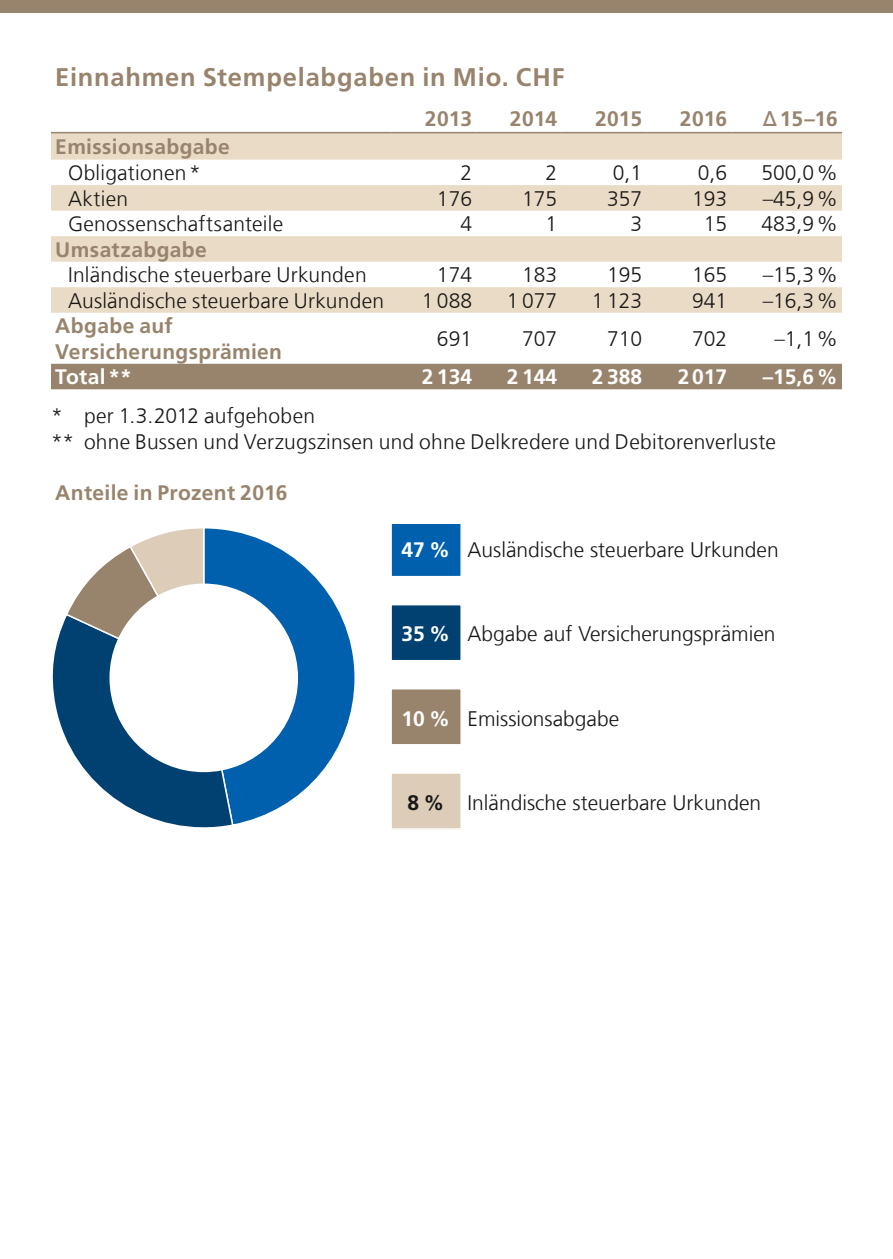
<style>
.page{position:relative;width:893px;height:1259px;background:#fff}
.page>*{position:absolute;margin:0;border:0;box-sizing:border-box;transform-origin:0 0}
.t1{font:700 25.5px "Frutiger LT Com";letter-spacing:.03em;color:#98836c}
.GT{font:300 21px "Frutiger LT Com";letter-spacing:.005em;color:#181716}
.GT_Zahlen{font:300 21px "Frutiger LT Com";color:#181716}
.GT-2{font:700 21px/25.5px "Frutiger LT Com";letter-spacing:.015em;color:#98836c}
.Kopfzeile_braun{font:700 21px "Frutiger LT Com";letter-spacing:.005em;color:#98836c}
.GT_Zahlen-2{font:700 21px "Frutiger LT Com";color:#fff}
.GT-3{font:700 21px "Frutiger LT Com";color:#fff}
.t2{font:700 21px "Frutiger LT Com";color:#181716}
</style>
<div class="page">
<div style="left:0;top:0;width:893px;height:13px;background:#98836c"></div>
<svg style="left:51px;top:133px;width:791px;height:180px;fill:#eadbc7"></svg>
<div style="left:51px;top:364px;width:791px;height:25px;background:#98836c"></div>
<hr style="left:51px;top:132px;width:340px;height:1px;background:#98836c">
<hr style="left:391px;top:132px;width:85px;height:1px;background:#98836c">
<hr style="left:476px;top:132px;width:85px;height:1px;background:#98836c">
<hr style="left:561px;top:132px;width:85px;height:1px;background:#98836c">
<hr style="left:646px;top:132px;width:85px;height:1px;background:#98836c">
<hr style="left:731px;top:132px;width:111px;height:1px;background:#98836c">
<svg style="left:52px;top:528px;width:303px;height:300px"></svg>
<div style="left:110px;top:584px;width:187px;height:187px;background:#fff;border-radius:50%"></div>
<svg style="left:391px;top:524px;width:71px;height:53px;background:#0d68b1"></svg>
<div style="left:391px;top:604px;width:70px;height:57px;background:#004172"></div>
<div style="left:390px;top:604px;width:72px;height:57px;border:2px solid #fff"></div>
<div style="left:391px;top:688px;width:70px;height:57px;background:#98836c"></div>
<div style="left:390px;top:688px;width:72px;height:57px;border:2px solid #fff"></div>
<div style="left:391px;top:773px;width:70px;height:56px;background:#dcccb8"></div>
<div style="left:390px;top:772px;width:72px;height:58px;border:2px solid #fff"></div>
<h3 class="t1" style="left:55px;top:62px;width:511px">Einnahmen Stempelabgaben in Mio. CHF</h3>
<p class="Kopfzeile_braun" style="left:425px;top:106px;width:49px">2013</p>
<p class="Kopfzeile_braun" style="left:510px;top:106px;width:49px">2014</p>
<p class="Kopfzeile_braun" style="left:595px;top:106px;width:49px">2015</p>
<p class="Kopfzeile_braun" style="left:680px;top:106px;width:49px">2016</p>
<p class="Kopfzeile_braun" style="left:763px;top:106px;width:76px">∆ 15–16</p>
<p class="GT-2" style="left:55px;top:134px;width:176px">Emissionsabgabe</p>
<p class="GT" style="left:68px;top:161px;width:134px">Obligationen*</p>
<p class="GT_Zahlen" style="left:460px;top:161px;width:13px">2</p>
<p class="GT_Zahlen" style="left:545px;top:161px;width:13px">2</p>
<p class="GT_Zahlen" style="left:613px;top:161px;width:31px">0,1</p>
<p class="GT_Zahlen" style="left:698px;top:161px;width:31px">0,6</p>
<p class="GT_Zahlen" style="left:761px;top:161px;width:78px">500,0%</p>
<p class="GT" style="left:68px;top:186px;width:62px">Aktien</p>
<p class="GT_Zahlen" style="left:437px;top:186px;width:37px">176</p>
<p class="GT_Zahlen" style="left:522px;top:186px;width:37px">175</p>
<p class="GT_Zahlen" style="left:607px;top:186px;width:37px">357</p>
<p class="GT_Zahlen" style="left:692px;top:186px;width:37px">193</p>
<p class="GT_Zahlen" style="left:763px;top:186px;width:76px">–45,9%</p>
<p class="GT" style="left:68px;top:212px;width:217px">Genossenschaftsanteile</p>
<p class="GT_Zahlen" style="left:460px;top:212px;width:13px">4</p>
<p class="GT_Zahlen" style="left:545px;top:212px;width:13px">1</p>
<p class="GT_Zahlen" style="left:630px;top:212px;width:13px">3</p>
<p class="GT_Zahlen" style="left:704px;top:212px;width:25px">15</p>
<p class="GT_Zahlen" style="left:761px;top:212px;width:78px">483,9%</p>
<p class="GT-2" style="left:55px;top:237px;width:153px">Umsatzabgabe</p>
<p class="GT" style="left:68px;top:263px;width:300px">Inländische steuerbare Urkunden</p>
<p class="GT_Zahlen" style="left:437px;top:263px;width:37px">174</p>
<p class="GT_Zahlen" style="left:522px;top:263px;width:37px">183</p>
<p class="GT_Zahlen" style="left:607px;top:263px;width:37px">195</p>
<p class="GT_Zahlen" style="left:692px;top:263px;width:37px">165</p>
<p class="GT_Zahlen" style="left:763px;top:263px;width:76px">–15,3%</p>
<p class="GT" style="left:68px;top:288px;width:318px">Ausländische steuerbare Urkunden</p>
<p class="GT_Zahlen" style="left:422px;top:288px;width:52px">1 088</p>
<p class="GT_Zahlen" style="left:507px;top:288px;width:52px">1 077</p>
<p class="GT_Zahlen" style="left:592px;top:288px;width:52px">1 123</p>
<p class="GT_Zahlen" style="left:692px;top:288px;width:37px">941</p>
<p class="GT_Zahlen" style="left:763px;top:288px;width:76px">–16,3%</p>
<p class="GT-2" style="left:55px;top:313px;width:228px">Abgabe auf<br>Versicherungsprämien</p>
<p class="GT_Zahlen" style="left:437px;top:327px;width:37px">691</p>
<p class="GT_Zahlen" style="left:522px;top:327px;width:37px">707</p>
<p class="GT_Zahlen" style="left:607px;top:327px;width:37px">710</p>
<p class="GT_Zahlen" style="left:692px;top:327px;width:37px">702</p>
<p class="GT_Zahlen" style="left:774px;top:327px;width:65px">–1,1%</p>
<p class="GT-3" style="left:55px;top:365px;width:78px">Total**</p>
<p class="GT_Zahlen-2" style="left:422px;top:365px;width:52px">2 134</p>
<p class="GT_Zahlen-2" style="left:507px;top:365px;width:52px">2 144</p>
<p class="GT_Zahlen-2" style="left:592px;top:365px;width:52px">2 388</p>
<p class="GT_Zahlen-2" style="left:678px;top:365px;width:51px">2017</p>
<p class="GT_Zahlen-2" style="left:763px;top:365px;width:76px">–15,6 %</p>
<p class="GT" style="left:51px;top:404px;width:266px">* per 1.3.2012 aufgehoben</p>
<p class="GT" style="left:51px;top:429px;width:726px">** ohne Bussen und Verzugszinsen und ohne Delkredere und Debitorenverluste</p>
<h4 class="GT-2" style="left:55px;top:480px;width:234px">Anteile in Prozent 2016</h4>
<p class="GT-3" style="left:402px;top:538px;width:50px">47 %</p>
<p class="GT" style="left:468px;top:538px;width:313px">Ausländische steuerbare Urkunden</p>
<p class="GT-3" style="left:402px;top:622px;width:50px">35 %</p>
<p class="GT" style="left:468px;top:622px;width:309px">Abgabe auf Versicherungsprämien</p>
<p class="GT-3" style="left:402px;top:706px;width:50px">10 %</p>
<p class="GT" style="left:468px;top:706px;width:153px">Emissionsabgabe</p>
<p class="t2" style="left:407px;top:790px;width:38px">8 %</p>
<p class="GT" style="left:468px;top:790px;width:295px">Inländische steuerbare Urkunden</p>
</div>
